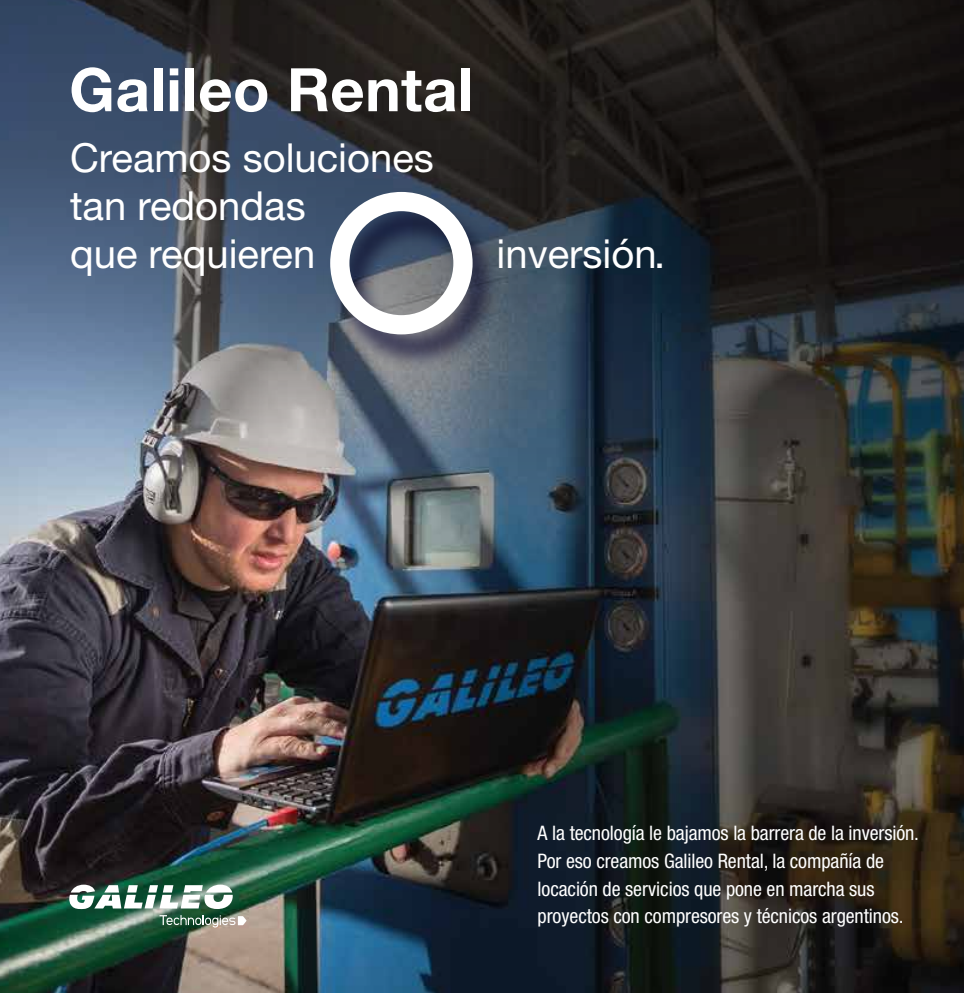
<style>
.page{position:relative;width:964px;height:993px;background:#fff}
.page>*{position:absolute;margin:0;border:0;box-sizing:border-box;transform-origin:0 0}
.t1{font:700 60px "Helvetica Neue LT Std";letter-spacing:.01em;color:#fff}
.t2{font:40px/48px "Helvetica Neue LT Std";color:#fff}
.t3{font:condensed 20px/27.5px "Helvetica Neue LT Std";letter-spacing:-.005em;color:#fff}
</style>
<div class="page">
<img style="left:0;top:0;width:964px;height:992px">
<img style="left:323px;top:192px;width:185px;height:185px">
<svg style="left:330px;top:192px;width:142px;height:142px"></svg>
<img style="left:69px;top:884px;width:177px;height:43px">
<h1 class="t1" style="left:69px;top:53px;width:406px">Galileo Rental</h1>
<h2 class="t2" style="left:70px;top:133px;width:365px">Creamos soluciones tan redondas<br>que requieren</h2>
<h2 class="t2" style="left:497px;top:229px;width:170px">inversión.</h2>
<p class="t3" style="left:538px;top:819px;width:383px">A la tecnología le bajamos la barrera de la inversión.<br>Por eso creamos Galileo Rental, la compañía de locación de servicios que pone en marcha sus proyectos con compresores y técnicos argentinos.</p>
</div>
